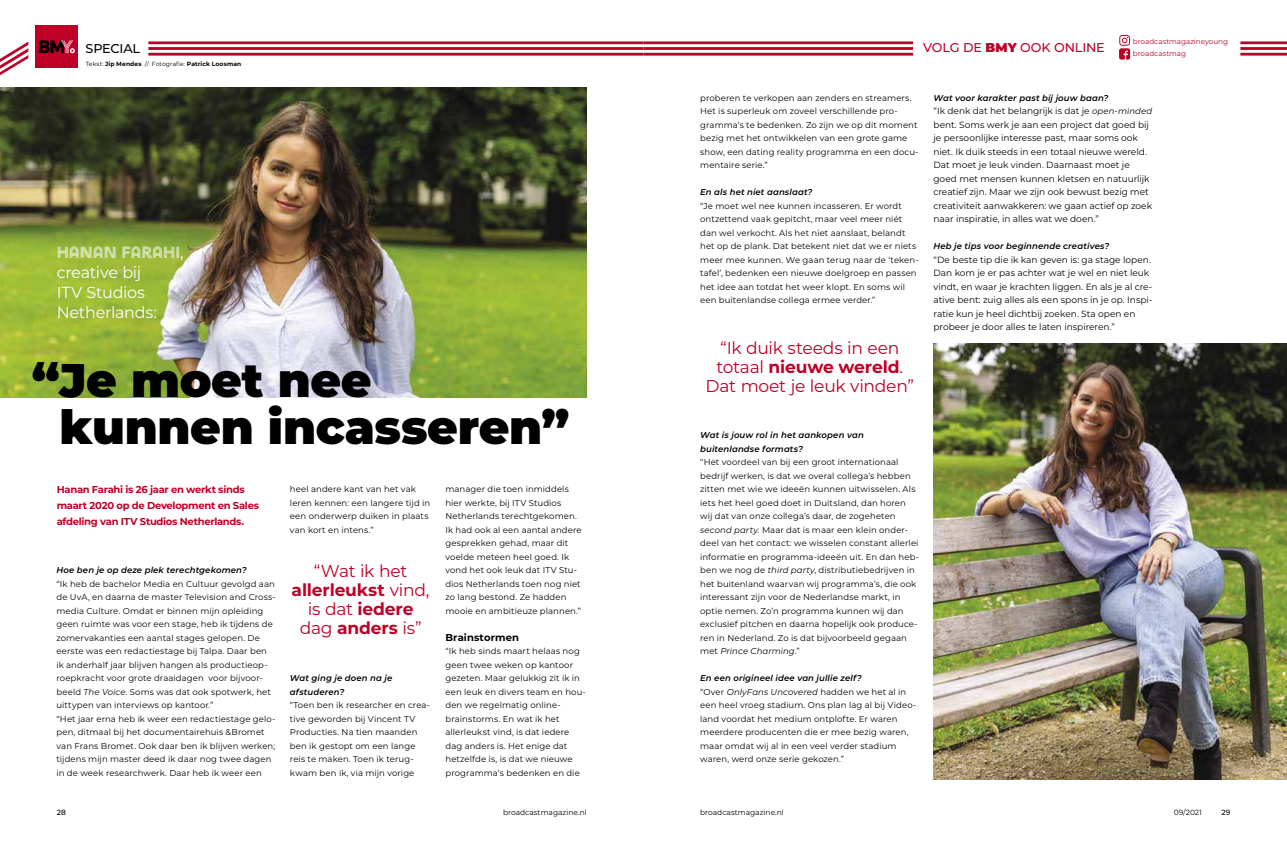
<style>
.page{position:relative;width:1287px;height:842px;background:#fff}
.page>*{position:absolute;margin:0;border:0;box-sizing:border-box;transform-origin:0 0}
.t1{font:900 47.1px/47.1px "Montserrat";letter-spacing:-.005em;color:#000}
.t2{font:17.1px/19px "Montserrat";letter-spacing:-.015em;color:#be0027;text-align:center}
.t3{font:16px/20px "Montserrat";letter-spacing:-.02em;color:#fff}
.t4{font:16px "Arya Triple";letter-spacing:.015em;color:#fff}
.t5{font:500 12.8px "Montserrat";letter-spacing:-.01em;color:#be0027}
.t6{font:500 12.8px "Montserrat";letter-spacing:-.01em;color:#000}
.t7{font:700 10px/16px "Montserrat";letter-spacing:-.03em;color:#be0027}
.t8{font:700 10px "Montserrat";letter-spacing:.01em;color:#000}
.t9{font:9px/13.5px "Montserrat";color:#000}
.t10{font:8.5px/13.5px "Montserrat";letter-spacing:.01em;color:#000}
.t11{font:italic 600 8.5px/13.5px "Montserrat";letter-spacing:.015em;color:#000}
.t12{font:7.5px "Montserrat";color:#000}
.t13{font:500 7.5px "Montserrat";color:#000}
.t14{font:7.2px "Montserrat";color:#be0027}
.t15{font:700 6px "Montserrat";letter-spacing:.02em;color:#000}
.s1{font-weight:400}
.s2{font-family:"Montserrat"}
.s3{font-style:italic}
.s4{font-weight:700}
.s5{font-weight:900}
.s6{font-weight:600;font-style:italic}
.s7{font-style:italic;font-size:8.5px}
</style>
<div class="page">
<img style="left:0;top:87px;width:587px;height:311px">
<img style="left:933px;top:344px;width:354px;height:436px">
<svg style="left:1119px;top:35px;width:11px;height:24px"></svg>
<hr style="left:643px;top:41px;width:270px;height:3px;background:#be0027">
<hr style="left:643px;top:47px;width:270px;height:3px;background:#be0027">
<hr style="left:643px;top:53px;width:270px;height:3px;background:#be0027">
<hr style="left:1240px;top:41px;width:47px;height:3px;background:#be0027">
<hr style="left:1240px;top:47px;width:47px;height:3px;background:#be0027">
<hr style="left:1240px;top:53px;width:47px;height:3px;background:#be0027">
<div style="left:35px;top:25px;width:43px;height:43px;background:#be0027"></div>
<svg style="left:0;top:42px;width:28px;height:34px"></svg>
<svg style="left:39px;top:40px;width:36px;height:13px"></svg>
<hr style="left:148px;top:41px;width:495px;height:3px;background:#be0027">
<hr style="left:148px;top:47px;width:495px;height:3px;background:#be0027">
<hr style="left:148px;top:53px;width:495px;height:3px;background:#be0027">
<h3 class="t6" style="left:85px;top:39px;width:56px">SPECIAL</h3>
<p class="t15" style="left:86px;top:60px;width:157px"><span class="s1">Tekst:</span> Jip Mendes <span class="s1">// Fotografie:</span> Patrick Loosman</p>
<h3 class="t4" style="left:57px;top:242px;width:128px">HANAN FARAHI<span class="s2">,</span></h3>
<h3 class="t3" style="left:57px;top:261px;width:102px">creative bij<br>ITV Studios<br>Netherlands:</h3>
<h1 class="t1" style="left:59px;top:354px;width:512px;text-indent:-28px">“Je moet nee kunnen incasseren”</h1>
<p class="t7" style="left:57px;top:481px;width:204px">Hanan Farahi is 26 jaar en werkt sinds maart 2020 op de Development en Sales afdeling van ITV Studios Netherlands.</p>
<p class="t11" style="left:56px;top:563px;width:192px">Hoe ben je op deze plek terechtgekomen?</p>
<p class="t10" style="left:56px;top:577px;width:221px">“Ik heb de bachelor Media en Cultuur gevolgd aan de UvA, en daarna de master Television and Cross&shy;media Culture. Omdat er binnen mijn opleiding geen ruimte was voor een stage, heb ik tijdens de zomervakanties een aantal stages gelopen. De eerste was een redactiestage bij Talpa. Daar ben ik anderhalf jaar blijven hangen als productieop&shy;roepkracht voor grote draaidagen voor bijvoor&shy;beeld <span class="s3">The Voice</span>. Soms was dat ook spotwerk, het uittypen van interviews op kantoor.”<br>“Het jaar erna heb ik weer een redactiestage gelo&shy;pen, ditmaal bij het documentairehuis &amp;Bromet van Frans Bromet. Ook daar ben ik blijven werken; tijdens mijn master deed ik daar nog twee dagen in de week researchwerk. Daar heb ik weer een</p>
<p class="t10" style="left:290px;top:482px;width:142px">heel andere kant van het vak leren kennen: een langere tijd in een onderwerp duiken in plaats van kort en intens.”</p>
<h2 class="t2" style="left:292px;top:561px;width:139px">“Wat ik het <span class="s4">allerleukst</span> vind, is dat <span class="s4">iedere </span>dag <span class="s4">anders</span> is”</h2>
<p class="t11" style="left:290px;top:671px;width:104px">Wat ging je doen na je afstuderen?</p>
<p class="t10" style="left:290px;top:698px;width:142px">“Toen ben ik researcher en crea&shy;tive geworden bij Vincent TV<br>Producties. Na tien maanden ben ik gestopt om een lange reis te maken. Toen ik terug&shy;kwam ben ik, via mijn vorige</p>
<p class="t10" style="left:445px;top:482px;width:138px">manager die toen inmiddels hier werkte, bij ITV Studios<br>Netherlands terechtgekomen.<br>Ik had ook al een aantal andere gesprekken gehad, maar dit voelde meteen heel goed. Ik vond het ook leuk dat ITV Stu&shy;dios Netherlands toen nog niet zo lang bestond. Ze hadden mooie en ambitieuze plannen.”</p>
<p class="t8" style="left:445px;top:630px;width:75px">Brainstormen</p>
<p class="t10" style="left:445px;top:644px;width:142px">“Ik heb sinds maart helaas nog geen twee weken op kantoor gezeten. Maar gelukkig zit ik in een leuk en divers team en hou&shy;den we regelmatig online&shy;brainstorms. En wat ik het allerleukst vind, is dat iedere dag anders is. Het enige dat hetzelfde is, is dat we nieuwe programma’s bedenken en die</p>
<h3 class="t5" style="left:923px;top:38px;width:183px">VOLG DE <span class="s5">BMY</span> OOK ONLINE</h3>
<p class="t14" style="left:1133px;top:36px;width:97px">broadcastmagazineyoung</p>
<p class="t14" style="left:1133px;top:49px;width:55px">broadcastmag</p>
<p class="t10" style="left:700px;top:91px;width:220px">proberen te verkopen aan zenders en streamers.<br>Het is superleuk om zoveel verschillende pro&shy;gramma’s te bedenken. Zo zijn we op dit moment bezig met het ontwikkelen van een grote game show, een dating reality programma en een docu&shy;mentaire serie.”</p>
<p class="t11" style="left:700px;top:185px;width:114px">En als het niet aanslaat?</p>
<p class="t10" style="left:700px;top:199px;width:220px">“Je moet wel nee kunnen incasseren. Er wordt ontzettend vaak gepitcht, maar veel meer niét dan wel verkocht. Als het niet aanslaat, belandt het op de plank. Dat betekent niet dat we er niets meer mee kunnen. We gaan terug naar de ‘teken&shy;tafel’, bedenken een nieuwe doelgroep en passen het idee aan totdat het weer klopt. En soms wil een buitenlandse collega ermee verder.”</p>
<h2 class="t2" style="left:706px;top:337px;width:210px">“Ik duik steeds in een totaal <span class="s4">nieuwe wereld</span>.<br>Dat moet je leuk vinden”</h2>
<p class="t11" style="left:700px;top:428px;width:165px">Wat is jouw rol in het aankopen van buitenlandse formats?</p>
<p class="t10" style="left:700px;top:455px;width:220px">“Het voordeel van bij een groot internationaal bedrijf werken, is dat we overal collega’s hebben zitten met wie we ideeën kunnen uitwisselen. Als iets het heel goed doet in Duitsland, dan horen wij dat van onze collega’s daar, de zogeheten <span class="s3">second party.</span> Maar dat is maar een klein onder&shy;deel van het contact: we wisselen constant allerlei informatie en programma-ideeën uit. En dan heb&shy;ben we nog de <span class="s3">third party</span>, distributiebedrijven in het buitenland waarvan wij programma’s, die ook interessant zijn voor de Nederlandse markt, in optie nemen. Zo’n programma kunnen wij dan exclusief pitchen en daarna hopelijk ook produce&shy;ren in Nederland. Zo is dat bijvoorbeeld gegaan met <span class="s3">Prince Charming</span>.”</p>
<p class="t10" style="left:700px;top:671px;width:218px"><span class="s6">En een origineel idee van jullie zelf?<br></span>“Over <span class="s3">OnlyFans Uncovered</span> hadden we het al in een heel vroeg stadium. Ons plan lag al bij Video&shy;land voordat het medium ontplofte. Er waren meerdere producenten die er mee bezig waren, maar omdat wij al in een veel verder stadium waren, werd onze serie gekozen.”</p>
<p class="t11" style="left:933px;top:91px;width:177px">Wat voor karakter past bij jouw baan?</p>
<p class="t9" style="left:933px;top:104px;width:220px">“Ik denk dat het belangrijk is dat je <span class="s7">open-minded </span>bent. Soms werk je aan een project dat goed bij je persoonlijke interesse past, maar soms ook niet. Ik duik steeds in een totaal nieuwe wereld.<br>Dat moet je leuk vinden. Daarnaast moet je goed met mensen kunnen kletsen en natuurlijk creatief zijn. Maar we zijn ook bewust bezig met creativiteit aanwakkeren: we gaan actief op zoek naar inspiratie, in alles wat we doen.”</p>
<p class="t11" style="left:933px;top:239px;width:177px">Heb je tips voor beginnende creatives?</p>
<p class="t9" style="left:933px;top:252px;width:221px">“De beste tip die ik kan geven is: ga stage lopen.<br>Dan kom je er pas achter wat je wel en niet leuk vindt, en waar je krachten liggen. En als je al cre&shy;ative bent: zuig alles als een spons in je op. Inspi&shy;ratie kun je heel dichtbij zoeken. Sta open en probeer je door alles te laten inspireren.”</p>
<p class="t13" style="left:57px;top:807px;width:11px">28</p>
<p class="t12" style="left:503px;top:807px;width:85px">broadcastmagazine.nl</p>
<p class="t12" style="left:700px;top:807px;width:85px">broadcastmagazine.nl</p>
<p class="t12" style="left:1174px;top:807px;width:30px">09/2021</p>
<p class="t13" style="left:1221px;top:807px;width:10px">29</p>
</div>
